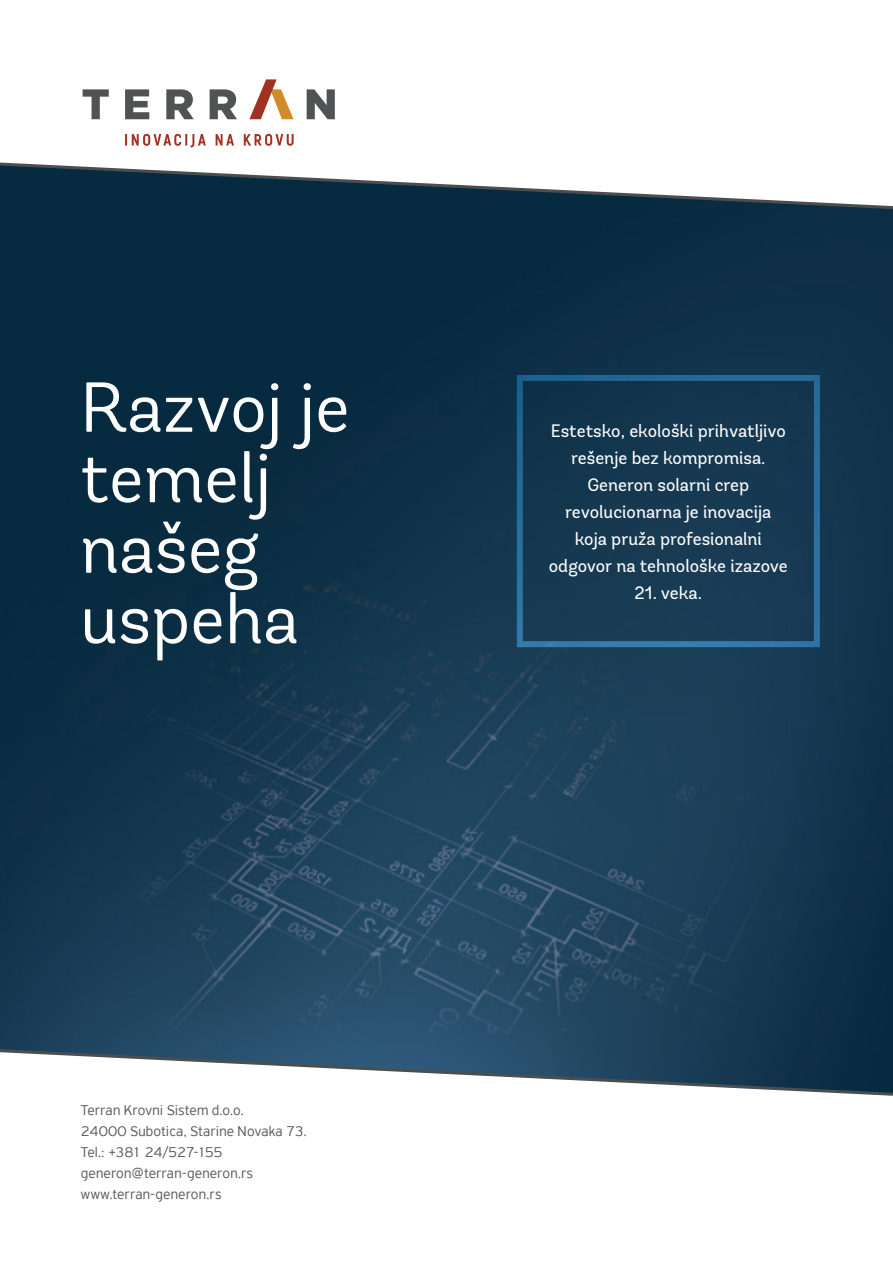
<style>
.page{position:relative;width:893px;height:1263px;background:#fff}
.page>*{position:absolute;margin:0;border:0;box-sizing:border-box;transform-origin:0 0}
.t1{font:70.5px/70.5px "Andes Rounded";color:#fff}
.t2{font:18px/27px "Andes Rounded";color:#fff;text-align:center}
.t3{font:300 15px/21px "PF Highway Sans Pro";letter-spacing:.01em;color:#58595b}
</style>
<div class="page">
<img style="left:0;top:214px;width:893px;height:830px">
<svg style="left:0;top:89px;width:893px;height:125px"></svg>
<svg style="left:0;top:1044px;width:893px;height:52px"></svg>
<svg style="left:125px;top:134px;width:169px;height:13px"></svg>
<svg style="left:307px;top:89px;width:28px;height:30px"></svg>
<svg style="left:210px;top:89px;width:27px;height:30px"></svg>
<svg style="left:166px;top:89px;width:28px;height:30px"></svg>
<svg style="left:125px;top:89px;width:24px;height:30px"></svg>
<svg style="left:83px;top:89px;width:26px;height:30px"></svg>
<svg style="left:249px;top:79px;width:44px;height:40px"></svg>
<h1 class="t1" style="left:80px;top:372px;width:271px">Razvoj je temelj našeg uspeha</h1>
<p class="t3" style="left:81px;top:1100px;width:227px">Terran Krovni Sistem d.o.o.<br>24000 Subotica, Starine Novaka 73.<br>Tel.: +381 24/527-155 generon@terran-generon.rs www.terran-generon.rs</p>
<p class="t2" style="left:549px;top:417px;width:240px">Estetsko, ekološki prihvatljivo rešenje bez kompromisa.<br>Generon solarni crep revolucionarna je inovacija koja pruža profesionalni odgovor na tehnološke izazove</p>
<p class="t2" style="left:635px;top:579px;width:69px">21. veka.</p>
</div>
